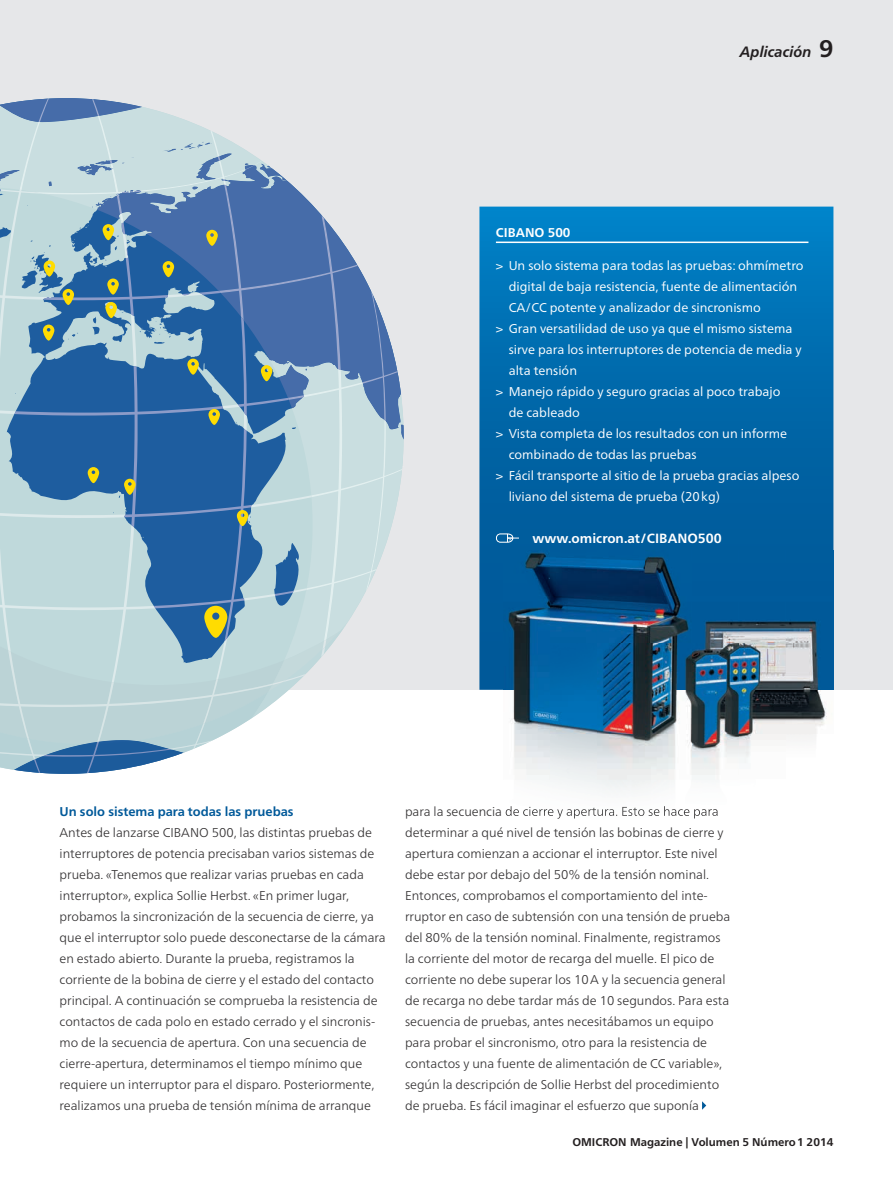
<style>
.page{position:relative;width:893px;height:1191px;background:#fff}
.page>*{position:absolute;margin:0;border:0;box-sizing:border-box;transform-origin:0 0}
.t1{font:italic 700 15px "Frutiger Neue LTW1 G";color:#231f20}
.t2{font:700 13.35px "Frutiger Neue LTW1 G";color:#fff}
.t3{font:300 12.75px/21px "Frutiger Neue LTW1 G";color:#312f30}
.t4{font:12.75px "Frutiger Neue LTW1 G";color:#fff}
.t5{font:700 12.75px "Frutiger Neue LTW1 G";color:#005999}
.t6{font:700 12.75px "Frutiger Neue LTW1 G";color:#fff}
.t7{font:700 11.25px "Frutiger Neue LTW1 G";color:#231f20}
.s1{font-style:normal;font-size:24px}
</style>
<div class="page">
<div style="left:0;top:0;width:893px;height:690px;background:#e6e7e9"></div>
<svg style="left:702px;top:1101px;width:4px;height:8px"></svg>
<svg style="left:479px;top:207px;width:354px;height:483px;background:#006bae"></svg>
<hr style="left:496px;top:241px;width:312px;height:2px;background:#fff">
<svg style="left:496px;top:533px;width:23px;height:10px"></svg>
<img style="left:504px;top:550px;width:329px;height:269px">
<img style="left:504px;top:806px;width:215px;height:12px">
<svg style="left:0;top:98px;width:404px;height:676px"></svg>
<p class="t1" style="left:740px;top:42px;width:95px">Aplicación <span class="s1">9</span></p>
<p class="t6" style="left:496px;top:225px;width:76px">CIBANO 500</p>
<p class="t4" style="left:496px;top:257px;width:309px">&gt; Un solo sistema para todas las pruebas: ohmímetro</p>
<p class="t4" style="left:509px;top:278px;width:290px">digital de baja resistencia, fuente de alimentación</p>
<p class="t4" style="left:509px;top:299px;width:254px">CA/CC potente y analizador de sincronismo</p>
<p class="t4" style="left:496px;top:320px;width:298px">&gt; Gran versatilidad de uso ya que el mismo sistema</p>
<p class="t4" style="left:509px;top:341px;width:295px">sirve para los interruptores de potencia de media y</p>
<p class="t4" style="left:509px;top:362px;width:70px">alta tensión</p>
<p class="t4" style="left:496px;top:383px;width:286px">&gt; Manejo rápido y seguro gracias al poco trabajo</p>
<p class="t4" style="left:509px;top:404px;width:73px">de cableado</p>
<p class="t4" style="left:496px;top:425px;width:293px">&gt; Vista completa de los resultados con un informe</p>
<p class="t4" style="left:509px;top:446px;width:190px">combinado de todas las pruebas</p>
<p class="t4" style="left:496px;top:467px;width:305px">&gt; Fácil transporte al sitio de la prueba gracias alpeso</p>
<p class="t4" style="left:509px;top:488px;width:213px">liviano del sistema de prueba (20 kg)</p>
<p class="t2" style="left:532px;top:530px;width:191px">www.omicron.at/CIBANO500</p>
<p class="t5" style="left:60px;top:804px;width:236px">Un solo sistema para todas las pruebas</p>
<p class="t3" style="left:60px;top:821px;width:328px">Antes de lanzarse CIBANO 500, las distintas pruebas de interruptores de potencia precisaban varios sistemas de prueba. «Tenemos que realizar varias pruebas en cada interruptor», explica Sollie Herbst. «En primer lugar, probamos la sincronización de la secuencia de cierre, ya que el interruptor solo puede desconectarse de la cámara en estado abierto. Durante la prueba, registramos la corriente de la bobina de cierre y el estado del contacto principal. A continuación se comprueba la resistencia de contactos de cada polo en estado cerrado y el sincronis&shy;mo de la secuencia de apertura. Con una secuencia de cierre-apertura, determinamos el tiempo mínimo que requiere un interruptor para el disparo. Posteriormente, realizamos una prueba de tensión mínima de arranque</p>
<p class="t3" style="left:405px;top:821px;width:327px">determinar a qué nivel de tensión las bobinas de cierre y apertura comienzan a accionar el interruptor. Este nivel debe estar por debajo del 50% de la tensión nominal.<br>Entonces, comprobamos el comportamiento del inte&shy;rruptor en caso de subtensión con una tensión de prueba del 80% de la tensión nominal. Finalmente, registramos la corriente del motor de recarga del muelle. El pico de corriente no debe superar los 10 A y la secuencia general de recarga no debe tardar más de 10 segundos. Para esta secuencia de pruebas, antes necesitábamos un equipo para probar el sincronismo, otro para la resistencia de contactos y una fuente de alimentación de CC variable», según la descripción de Sollie Herbst del procedimiento de prueba. Es fácil imaginar el esfuerzo que suponía</p>
<p class="t7" style="left:572px;top:1135px;width:263px">OMICRON Magazine | Volumen 5 Número 1 2014</p>
</div>
